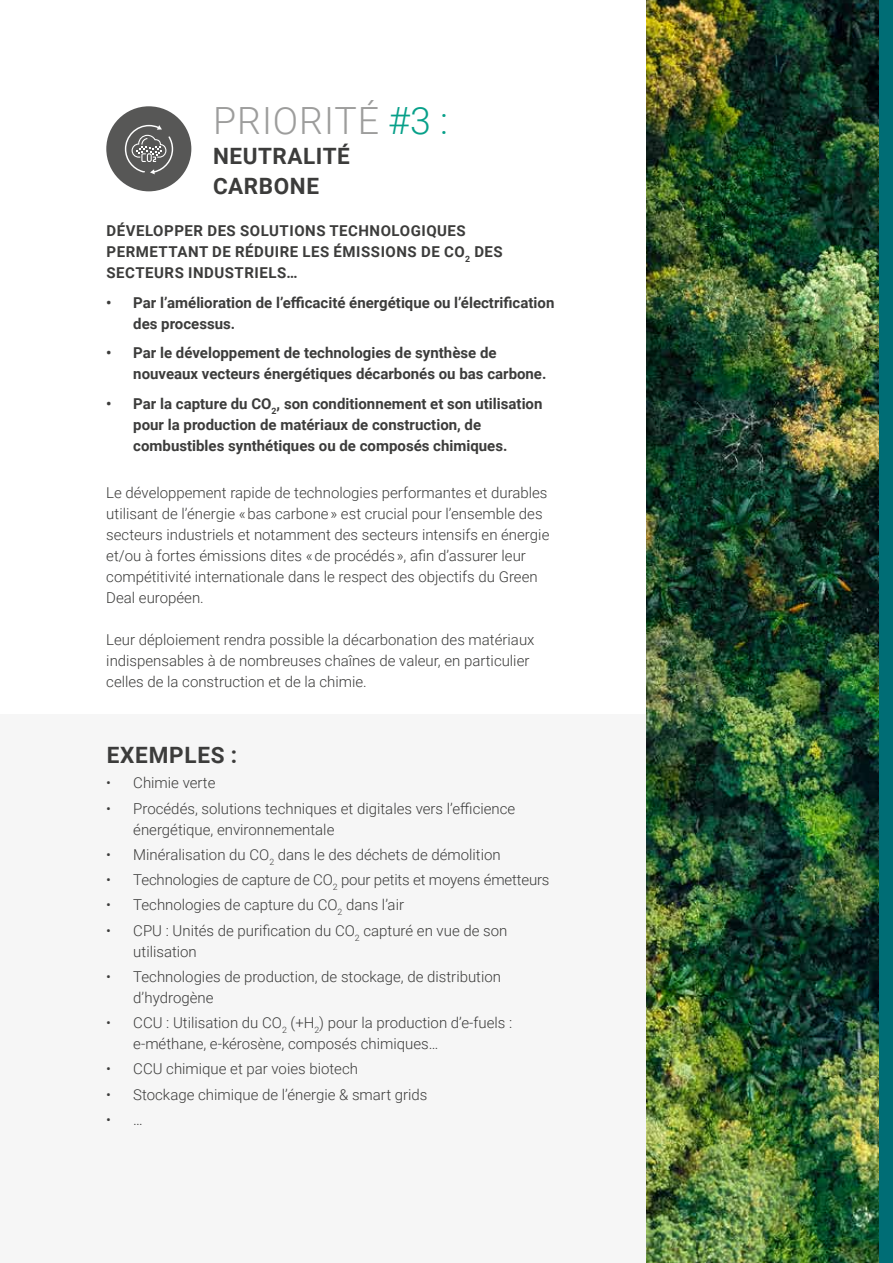
<style>
.page{position:relative;width:893px;height:1263px;background:#fff}
.page>*{position:absolute;margin:0;border:0;box-sizing:border-box;transform-origin:0 0}
.t1{font:300 37.5px "Roboto";letter-spacing:.025em;color:#9d9d9c}
.t2{font:700 22.5px/30px "Roboto";letter-spacing:.025em;color:#3c3c3b}
.t3{font:300 15px/21px "Roboto";color:#3c3c3b}
.t4{font:700 15px/21px "Roboto";color:#3c3c3b}
.t5{font:700 15px/21px "Roboto";letter-spacing:.035em;color:#3c3c3b}
.s1{color:#07a089}
</style>
<div class="page">
<div style="left:878px;top:0;width:15px;height:1263px;background:#006d75"></div>
<div style="left:0;top:714px;width:706px;height:549px;background:#f6f6f6"></div>
<div style="left:106px;top:106px;width:85px;height:85px;background:#575756;border-radius:50%"></div>
<svg style="left:125px;top:125px;width:48px;height:49px"></svg>
<img style="left:646px;top:0;width:232px;height:1263px">
<h1 class="t1" style="left:213px;top:95px;width:236px">PRIORITÉ <span class="s1">#3 :</span></h1>
<h2 class="t2" style="left:213px;top:141px;width:138px">NEUTRALITÉ<br>CARBONE</h2>
<p class="t5" style="left:107px;top:220px;width:398px">DÉVELOPPER DES SOLUTIONS TECHNOLOGIQUES<br>PERMETTANT DE RÉDUIRE LES ÉMISSIONS DE CO<sub>2</sub> DES<br>SECTEURS INDUSTRIELS…</p>
<p class="t4" style="left:133px;top:292px;width:423px;text-indent:-27px">• Par l’amélioration de l’efficacité énergétique ou l’électrification des processus.</p>
<p class="t4" style="left:133px;top:342px;width:415px;text-indent:-27px">• Par le développement de technologies de synthèse de nouveaux vecteurs énergétiques décarbonés ou bas carbone.</p>
<p class="t4" style="left:133px;top:393px;width:411px;text-indent:-27px">• Par la capture du CO<sub>2</sub>, son conditionnement et son utilisation pour la production de matériaux de construction, de combustibles synthétiques ou de composés chimiques.</p>
<p class="t3" style="left:106px;top:481px;width:445px">Le développement rapide de technologies performantes et durables utilisant de l’énergie « bas carbone » est crucial pour l’ensemble des secteurs industriels et notamment des secteurs intensifs en énergie et/ou à fortes émissions dites « de procédés », afin d’assurer leur compétitivité internationale dans le respect des objectifs du Green Deal européen.</p>
<p class="t3" style="left:106px;top:628px;width:430px">Leur déploiement rendra possible la décarbonation des matériaux indispensables à de nombreuses chaînes de valeur, en particulier celles de la construction et de la chimie.</p>
<h2 class="t2" style="left:107px;top:739px;width:132px">EXEMPLES :</h2>
<p class="t3" style="left:106px;top:772px;width:111px">• Chimie verte</p>
<p class="t3" style="left:133px;top:797px;width:383px;text-indent:-27px">• Procédés, solutions techniques et digitales vers l’efficience énergétique, environnementale</p>
<p class="t3" style="left:106px;top:843px;width:396px">• Minéralisation du CO<sub>2</sub> dans le des déchets de démolition</p>
<p class="t3" style="left:106px;top:869px;width:445px">• Technologies de capture de CO<sub>2</sub> pour petits et moyens émetteurs</p>
<p class="t3" style="left:106px;top:894px;width:299px">• Technologies de capture du CO<sub>2</sub> dans l’air</p>
<p class="t3" style="left:133px;top:919px;width:376px;text-indent:-27px">• CPU : Unités de purification du CO<sub>2</sub> capturé en vue de son utilisation</p>
<p class="t3" style="left:133px;top:965px;width:369px;text-indent:-27px">• Technologies de production, de stockage, de distribution d’hydrogène</p>
<p class="t3" style="left:133px;top:1012px;width:380px;text-indent:-27px">• CCU : Utilisation du CO<sub>2</sub> (+H<sub>2</sub>) pour la production d’e-fuels : e-méthane, e-kérosène, composés chimiques…</p>
<p class="t3" style="left:106px;top:1058px;width:253px">• CCU chimique et par voies biotech</p>
<p class="t3" style="left:106px;top:1083px;width:323px">• Stockage chimique de l’énergie &amp; smart grids</p>
<p class="t3" style="left:106px;top:1108px;width:38px">• …</p>
</div>
